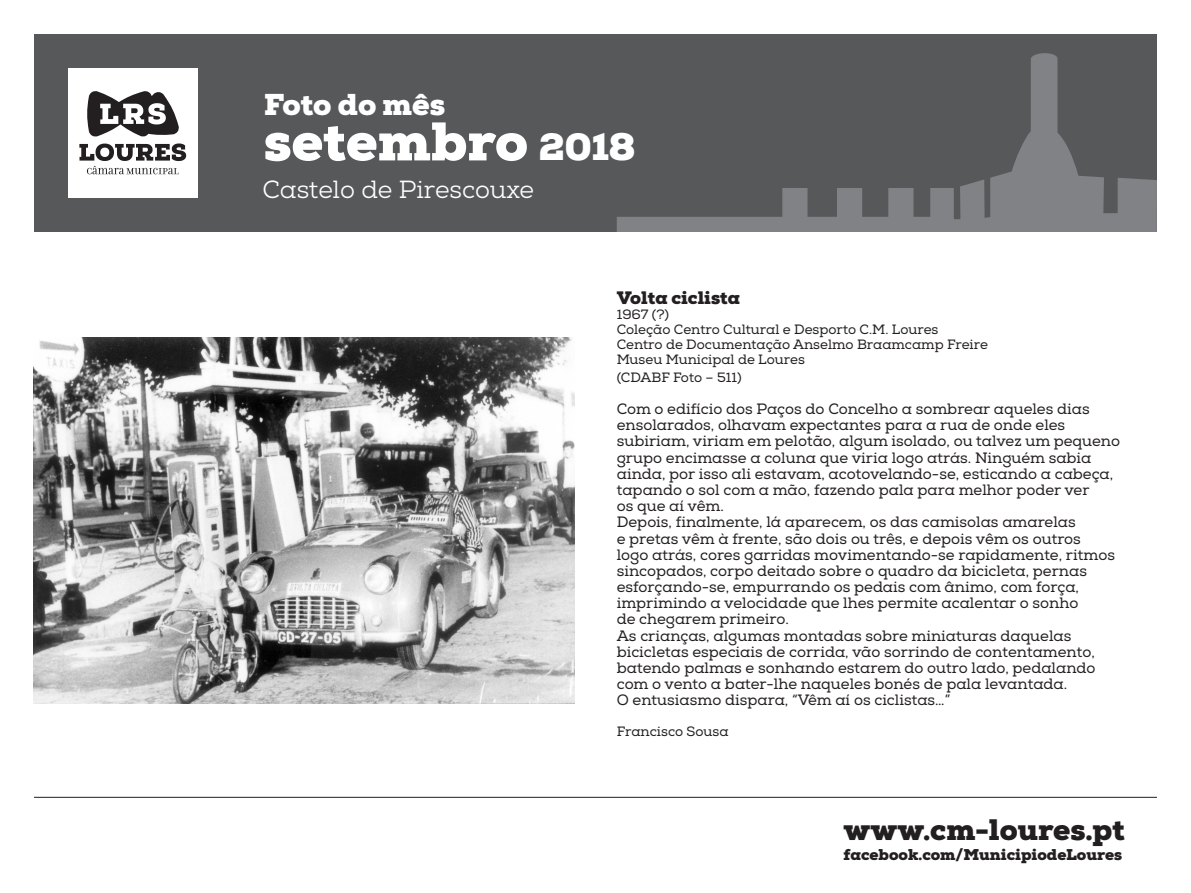
<style>
.page{position:relative;width:1191px;height:893px;background:#fff}
.page>*{position:absolute;margin:0;border:0;box-sizing:border-box;transform-origin:0 0}
.t1{font:900 54.3px "Nexa Slab";color:#fff}
.t2{font:900 30.15px "Nexa Slab";color:#fff}
.t3{font:900 29.55px "Nexa Slab";color:#231f20}
.t4{font:24.75px "Nexa Slab";color:#fff}
.t5{font:900 18px "Nexa Slab";color:#231f20}
.t6{font:900 15.6px "Nexa Slab";color:#231f20}
.t7{font:15px/16.2px "Nexa Slab";color:#231f20}
.t8{font:13.5px "Nexa Slab";color:#231f20}
.s1{font-size:38.1px}
</style>
<div class="page">
<div style="left:34px;top:34px;width:1123px;height:198px;background:#57585a"></div>
<svg style="left:617px;top:53px;width:540px;height:179px"></svg>
<hr style="left:34px;top:797px;width:1123px;height:1px;background:#231f20">
<div style="left:68px;top:68px;width:129px;height:129px;background:#fff"></div>
<svg style="left:79px;top:91px;width:107px;height:83px"></svg>
<img style="left:34px;top:337px;width:540px;height:366px">
<h2 class="t2" style="left:264px;top:85px;width:183px">Foto do mês</h2>
<p class="t1" style="left:264px;top:107px;width:373px">setembro <span class="s1">2018</span></p>
<h3 class="t4" style="left:263px;top:175px;width:273px">Castelo de Pirescouxe</h3>
<p class="t5" style="left:617px;top:286px;width:125px">Volta ciclista</p>
<p class="t8" style="left:617px;top:306px;width:54px">1967 (?)</p>
<p class="t8" style="left:617px;top:321px;width:323px">Coleção Centro Cultural e Desporto C.M. Loures</p>
<p class="t8" style="left:617px;top:336px;width:373px">Centro de Documentação Anselmo Braamcamp Freire</p>
<p class="t8" style="left:617px;top:351px;width:190px">Museu Municipal de Loures</p>
<p class="t8" style="left:617px;top:369px;width:126px">(CDABF Foto – 511)</p>
<p class="t7" style="left:617px;top:401px;width:505px">Com o edifício dos Paços do Concelho a sombrear aqueles dias ensolarados, olhavam expectantes para a rua de onde eles subiriam, viriam em pelotão, algum isolado, ou talvez um pequeno grupo encimasse a coluna que viria logo atrás. Ninguém sabia ainda, por isso ali estavam, acotovelando-se, esticando a cabeça, tapando o sol com a mão, fazendo pala para melhor poder ver<br>os que aí vêm.</p>
<p class="t7" style="left:617px;top:514px;width:500px">Depois, finalmente, lá aparecem, os das camisolas amarelas<br>e pretas vêm à frente, são dois ou três, e depois vêm os outros logo atrás, cores garridas movimentando-se rapidamente, ritmos sincopados, corpo deitado sobre o quadro da bicicleta, pernas esforçando-se, empurrando os pedais com ânimo, com força, imprimindo a velocidade que lhes permite acalentar o sonho<br>de chegarem primeiro.</p>
<p class="t7" style="left:617px;top:628px;width:480px">As crianças, algumas montadas sobre miniaturas daquelas bicicletas especiais de corrida, vão sorrindo de contentamento, batendo palmas e sonhando estarem do outro lado, pedalando com o vento a bater-lhe naqueles bonés de pala levantada.</p>
<p class="t7" style="left:617px;top:692px;width:335px">O entusiasmo dispara, “Vêm aí os ciclistas…”</p>
<p class="t8" style="left:617px;top:723px;width:113px">Francisco Sousa</p>
<h3 class="t3" style="left:843px;top:811px;width:283px">www.cm-loures.pt</h3>
<p class="t6" style="left:843px;top:845px;width:280px">facebook.com/MunicipiodeLoures</p>
</div>
